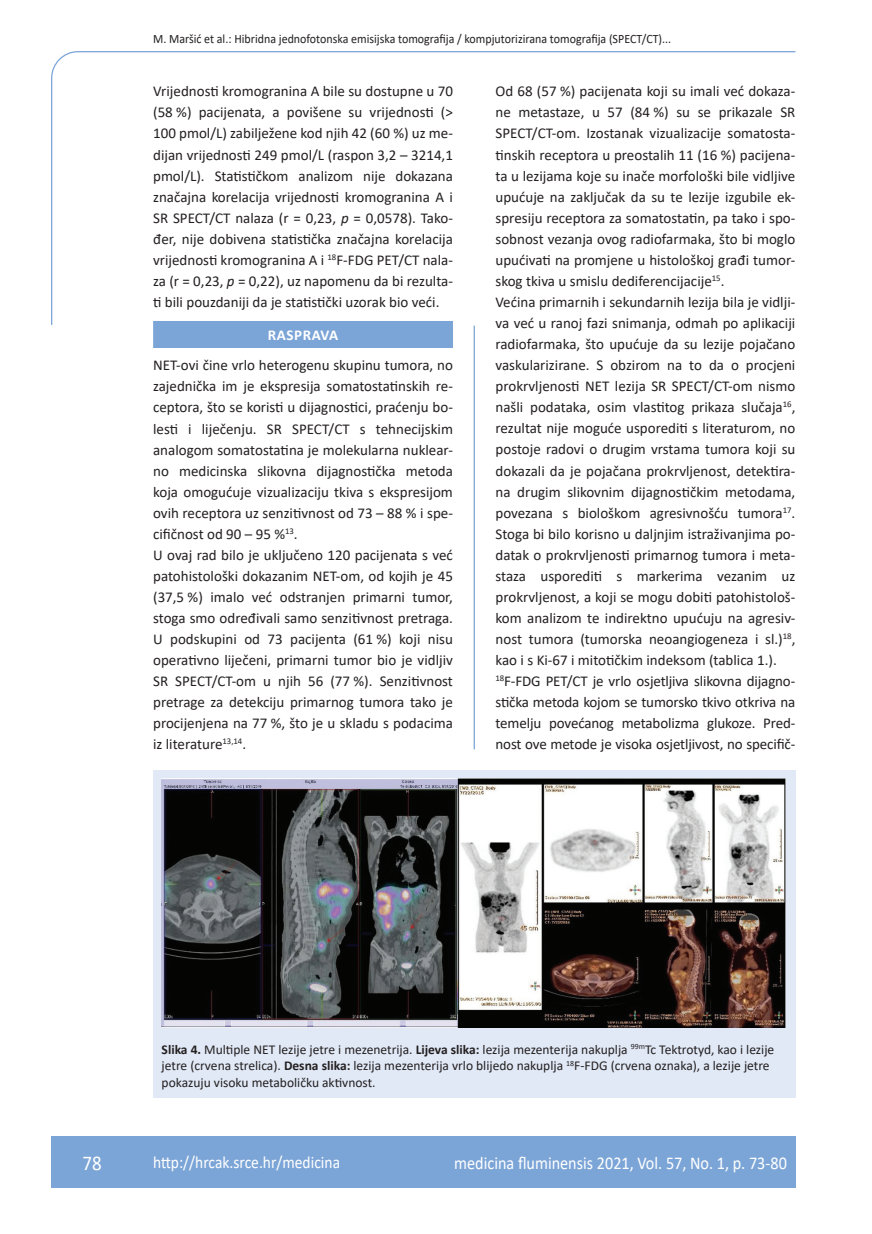
<style>
.page{position:relative;width:872px;height:1234px;background:#fff}
.page>*{position:absolute;margin:0;border:0;box-sizing:border-box;transform-origin:0 0}
.t1{font:21px "Calibri";color:#fff;scale:.9 1}
.t2{font:18px "Calibri";color:#fff;scale:.9 1}
.t3{font:17.25px "Calibri";color:#fff;scale:.9 1}
.osnovni_tekst{font:15px/21px "Calibri";color:#231f20;text-align:justify}
.naslov_ruler{font:700 15px "Calibri";letter-spacing:.04em;color:#fff}
.potpis_slika{font:13.5px/16.5px "Calibri";color:#231f20}
.glava{font:12.75px "Calibri";color:#231f20;scale:.94 1}
.s1{font-style:italic}
.s2{font-weight:700}
</style>
<div class="page">
<svg style="left:51px;top:51px;width:745px;height:274px"></svg>
<hr style="left:473px;top:325px;width:2px;height:424px;background:#7ca5d7">
<div style="left:51px;top:1135px;width:744px;height:51px;background:#7ca5d7"></div>
<div style="left:153px;top:321px;width:300px;height:27px;background:#7ca5d7"></div>
<div style="left:153px;top:770px;width:642px;height:327px;background:#e1e9f6"></div>
<img style="left:162px;top:778px;width:623px;height:249px">
<p class="glava" style="left:153px;top:29px;width:553px">M. Maršić et al.: Hibridna jednofotonska emisijska tomografija / kompjutorizirana tomografija (SPECT/CT)...</p>
<p class="osnovni_tekst" style="left:153px;top:80px;width:301px">Vrijednosti kromogranina A bile su dostupne u 70 (58 %) pacijenata, a povišene su vrijednosti (&gt; 100 pmol/L) zabilježene kod njih 42 (60 %) uz me&shy;dijan vrijednosti 249 pmol/L (raspon 3,2 – 3214,1 pmol/L). Statističkom analizom nije dokazana značajna korelacija vrijednosti kromogranina A i SR SPECT/CT nalaza (r = 0,23, <span class="s1">p</span> = 0,0578). Tako&shy;đer, nije dobivena statistička značajna korelacija vrijednosti kromogranina A i <sup>18</sup>F-FDG PET/CT nala&shy;za (r = 0,23, <span class="s1">p</span> = 0,22), uz napomenu da bi rezulta&shy;ti bili pouzdaniji da je statistički uzorak bio veći.</p>
<p class="naslov_ruler" style="left:268px;top:324px;width:72px">RASPRAVA</p>
<p class="osnovni_tekst" style="left:153px;top:354px;width:301px">NET-ovi čine vrlo heterogenu skupinu tumora, no zajednička im je ekspresija somatostatinskih re&shy;ceptora, što se koristi u dijagnostici, praćenju bo&shy;lesti i liječenju. SR SPECT/CT s tehnecijskim analogom somatostatina je molekularna nuklear&shy;no medicinska slikovna dijagnostička metoda koja omogućuje vizualizaciju tkiva s ekspresijom ovih receptora uz senzitivnost od 73 – 88 % i spe&shy;cifičnost od 90 – 95 %<sup>13</sup>.</p>
<p class="osnovni_tekst" style="left:153px;top:544px;width:301px">U ovaj rad bilo je uključeno 120 pacijenata s već patohistološki dokazanim NET-om, od kojih je 45 (37,5 %) imalo već odstranjen primarni tumor, stoga smo određivali samo senzitivnost pretraga.<br>U podskupini od 73 pacijenta (61 %) koji nisu operativno liječeni, primarni tumor bio je vidljiv SR SPECT/CT-om u njih 56 (77 %). Senzitivnost pretrage za detekciju primarnog tumora tako je procijenjena na 77 %, što je u skladu s podacima iz literature<sup>13,14</sup>.</p>
<p class="osnovni_tekst" style="left:495px;top:80px;width:301px">Od 68 (57 %) pacijenata koji su imali već dokaza&shy;ne metastaze, u 57 (84 %) su se prikazale SR SPECT/CT-om. Izostanak vizualizacije somatosta&shy;tinskih receptora u preostalih 11 (16 %) pacijena&shy;ta u lezijama koje su inače morfološki bile vidljive upućuje na zaključak da su te lezije izgubile ek&shy;spresiju receptora za somatostatin, pa tako i spo&shy;sobnost vezanja ovog radiofarmaka, što bi moglo upućivati na promjene u histološkoj građi tumor&shy;skog tkiva u smislu dediferencijacije<sup>15</sup>.</p>
<p class="osnovni_tekst" style="left:495px;top:291px;width:301px">Većina primarnih i sekundarnih lezija bila je vidlji&shy;va već u ranoj fazi snimanja, odmah po aplikaciji radiofarmaka, što upućuje da su lezije pojačano vaskularizirane. S obzirom na to da o procjeni prokrvljenosti NET lezija SR SPECT/CT-om nismo našli podataka, osim vlastitog prikaza slučaja<sup>16</sup>, rezultat nije moguće usporediti s literaturom, no postoje radovi o drugim vrstama tumora koji su dokazali da je pojačana prokrvljenost, detektira&shy;na drugim slikovnim dijagnostičkim metodama, povezana s biološkom agresivnošću tumora<sup>17</sup>.<br>Stoga bi bilo korisno u daljnjim istraživanjima po&shy;datak o prokrvljenosti primarnog tumora i meta&shy;staza usporediti s markerima vezanim uz prokrvljenost, a koji se mogu dobiti patohistološ&shy;kom analizom te indirektno upućuju na agresiv&shy;nost tumora (tumorska neoangiogeneza i sl.)<sup>18</sup>, kao i s Ki-67 i mitotičkim indeksom (tablica 1.).</p>
<p class="osnovni_tekst" style="left:495px;top:670px;width:301px"><sup>18</sup>F-FDG PET/CT je vrlo osjetljiva slikovna dijagno&shy;stička metoda kojom se tumorsko tkivo otkriva na temelju povećanog metabolizma glukoze. Pred&shy;nost ove metode je visoka osjetljivost, no specifič-</p>
<p class="potpis_slika" style="left:162px;top:1040px;width:614px"><span class="s2">Slika 4.</span> Multiple NET lezije jetre i mezenetrija. <span class="s2">Lijeva slika:</span> lezija mezenterija nakuplja <sup>99m</sup>Tc Tektrotyd, kao i lezije jetre (crvena strelica). <span class="s2">Desna slika:</span> lezija mezenterija vrlo blijedo nakuplja <sup>18</sup>F-FDG (crvena oznaka), a lezije jetre pokazuju visoku metaboličku aktivnost.</p>
<p class="t1" style="left:82px;top:1147px;width:23px">78</p>
<p class="t3" style="left:153px;top:1149px;width:209px">http://hrcak.srce.hr/medicina</p>
<p class="t2" style="left:454px;top:1149px;width:371px">medicina fluminensis 2021, Vol. 57, No. 1, p. 73-80</p>
</div>
